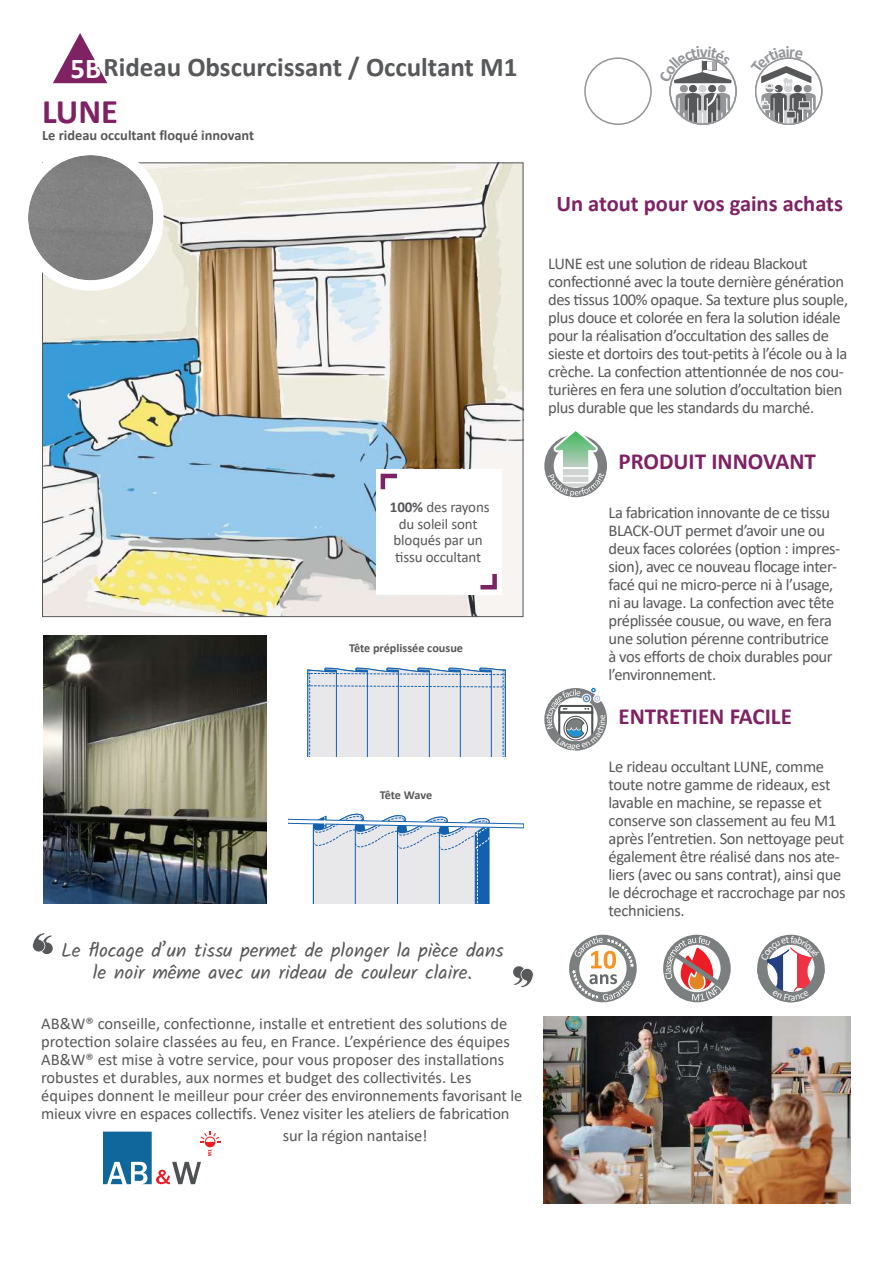
<style>
.page{position:relative;width:893px;height:1263px;background:#fff}
.page>*{position:absolute;margin:0;border:0;box-sizing:border-box;transform-origin:0 0}
.t1{font:700 34.5px "Calibri";color:#7e2264}
.t2{font:700 27px "Calibri";color:#57585a}
.t3{font:700 23.1px "Calibri";color:#7e2264}
.t4{font:700 22.5px "Calibri";color:#7e2264}
.t5{font:19.5px/22.5px "Kalam";color:#57585a;text-align:center}
.t6{font:16.5px/18px "Calibri";letter-spacing:-.025em;color:#57585a}
.t7{font:16.5px/18px "Calibri";color:#57585a}
.t8{font:15px/16.5px "Calibri";letter-spacing:-.01em;color:#57585a;text-align:center}
.t9{font:700 14.4px "Calibri";color:#57585a}
.t10{font:700 12.15px "Calibri";color:#57585a}
.s1{font-size:28.8px;color:#f7faf5}
.s2{font-weight:700}
</style>
<div class="page">
<img style="left:543px;top:1016px;width:307px;height:187px">
<svg style="left:307px;top:667px;width:199px;height:89px;background:#d6dce5"></svg>
<svg style="left:289px;top:813px;width:234px;height:90px"></svg>
<img style="left:43px;top:636px;width:223px;height:267px">
<img style="left:44px;top:165px;width:477px;height:450px">
<div style="left:28px;top:155px;width:125px;height:125px;background:#818181;border-radius:63px"></div>
<div style="left:18px;top:145px;width:146px;height:146px;border:10px solid #fff;border-radius:50%"></div>
<div style="left:377px;top:469px;width:125px;height:125px;background:#fff"></div>
<svg style="left:380px;top:473px;width:17px;height:17px"></svg>
<svg style="left:480px;top:573px;width:17px;height:17px"></svg>
<svg style="left:32px;top:933px;width:21px;height:21px"></svg>
<svg style="left:513px;top:966px;width:21px;height:22px"></svg>
<svg style="left:53px;top:33px;width:54px;height:50px"></svg>
<svg style="left:569px;top:935px;width:68px;height:67px"></svg>
<svg style="left:663px;top:935px;width:68px;height:67px"></svg>
<svg style="left:544px;top:431px;width:63px;height:66px"></svg>
<svg style="left:103px;top:1131px;width:117px;height:53px"></svg>
<div style="left:584px;top:57px;width:68px;height:68px;border:2px solid #939598;border-radius:50%"></div>
<svg style="left:670px;top:58px;width:66px;height:66px"></svg>
<div style="left:680px;top:85px;width:8px;height:7px;background:#939598;border-radius:50%"></div>
<div style="left:698px;top:85px;width:8px;height:7px;background:#d1d2d4;border-radius:50%"></div>
<div style="left:718px;top:85px;width:8px;height:7px;background:#939598;border-radius:50%"></div>
<div style="left:689px;top:85px;width:8px;height:7px;background:#57585a;border-radius:50%"></div>
<div style="left:708px;top:85px;width:8px;height:7px;background:#57585a;border-radius:50%"></div>
<svg style="left:676px;top:93px;width:54px;height:31px;background:#9b9c9e"></svg>
<div style="left:669px;top:57px;width:68px;height:68px;border:2px solid #939598;border-radius:50%"></div>
<svg style="left:757px;top:935px;width:68px;height:67px"></svg>
<svg style="left:544px;top:687px;width:63px;height:64px"></svg>
<svg style="left:670px;top:57px;width:62px;height:26px"></svg>
<svg style="left:755px;top:57px;width:66px;height:67px"></svg>
<h2 class="t2" style="left:71px;top:48px;width:448px"><span class="s1">5B</span>Rideau Obscurcissant / Occultant M1</h2>
<h1 class="t1" style="left:42px;top:87px;width:77px">LUNE</h1>
<p class="t9" style="left:42px;top:125px;width:213px">Le rideau occultant floqué innovant</p>
<p class="t8" style="left:390px;top:498px;width:101px"><span class="s2">100%</span> des rayons du soleil sont bloqués par un tissu occultant</p>
<p class="t10" style="left:349px;top:639px;width:115px">Tête préplissée cousue</p>
<p class="t10" style="left:380px;top:786px;width:54px">Tête Wave</p>
<p class="t5" style="left:61px;top:940px;width:444px">Le flocage d’un tissu permet de plonger la pièce dans le noir même avec un rideau de couleur claire.</p>
<p class="t7" style="left:41px;top:1014px;width:483px">AB&amp;W® conseille, confectionne, installe et entretient des solutions de protection solaire classées au feu, en France. L’expérience des équipes AB&amp;W® est mise à votre service, pour vous proposer des installations robustes et durables, aux normes et budget des collectivités. Les équipes donnent le meilleur pour créer des environnements favorisant le mieux vivre en espaces collectifs. Venez visiter les ateliers de fabrication</p>
<p class="t6" style="left:283px;top:1126px;width:146px">sur la région nantaise!</p>
<h3 class="t4" style="left:556px;top:187px;width:288px">Un atout pour vos gains achats</h3>
<p class="t6" style="left:548px;top:254px;width:301px">LUNE est une solution de rideau Blackout confectionné avec la toute dernière génération des tissus 100% opaque. Sa texture plus souple, plus douce et colorée en fera la solution idéale pour la réalisation d’occultation des salles de sieste et dortoirs des tout-petits à l’école ou à la crèche. La confection attentionnée de nos cou&shy;turières en fera une solution d’occultation bien plus durable que les standards du marché.</p>
<h3 class="t3" style="left:618px;top:445px;width:199px">PRODUIT INNOVANT</h3>
<p class="t6" style="left:608px;top:503px;width:233px">La fabrication innovante de ce tissu BLACK-OUT permet d’avoir une ou deux faces colorées (option : impres&shy;sion), avec ce nouveau flocage inter&shy;facé qui ne micro-perce ni à l’usage, ni au lavage. La confection avec tête préplissée cousue, ou wave, en fera une solution pérenne contributrice à vos efforts de choix durables pour l’environnement.</p>
<h3 class="t3" style="left:618px;top:700px;width:175px">ENTRETIEN FACILE</h3>
<p class="t6" style="left:608px;top:757px;width:239px">Le rideau occultant LUNE, comme toute notre gamme de rideaux, est lavable en machine, se repasse et conserve son classement au feu M1 après l’entretien. Son nettoyage peut également être réalisé dans nos ate&shy;liers (avec ou sans contrat), ainsi que le décrochage et raccrochage par nos techniciens.</p>
</div>
